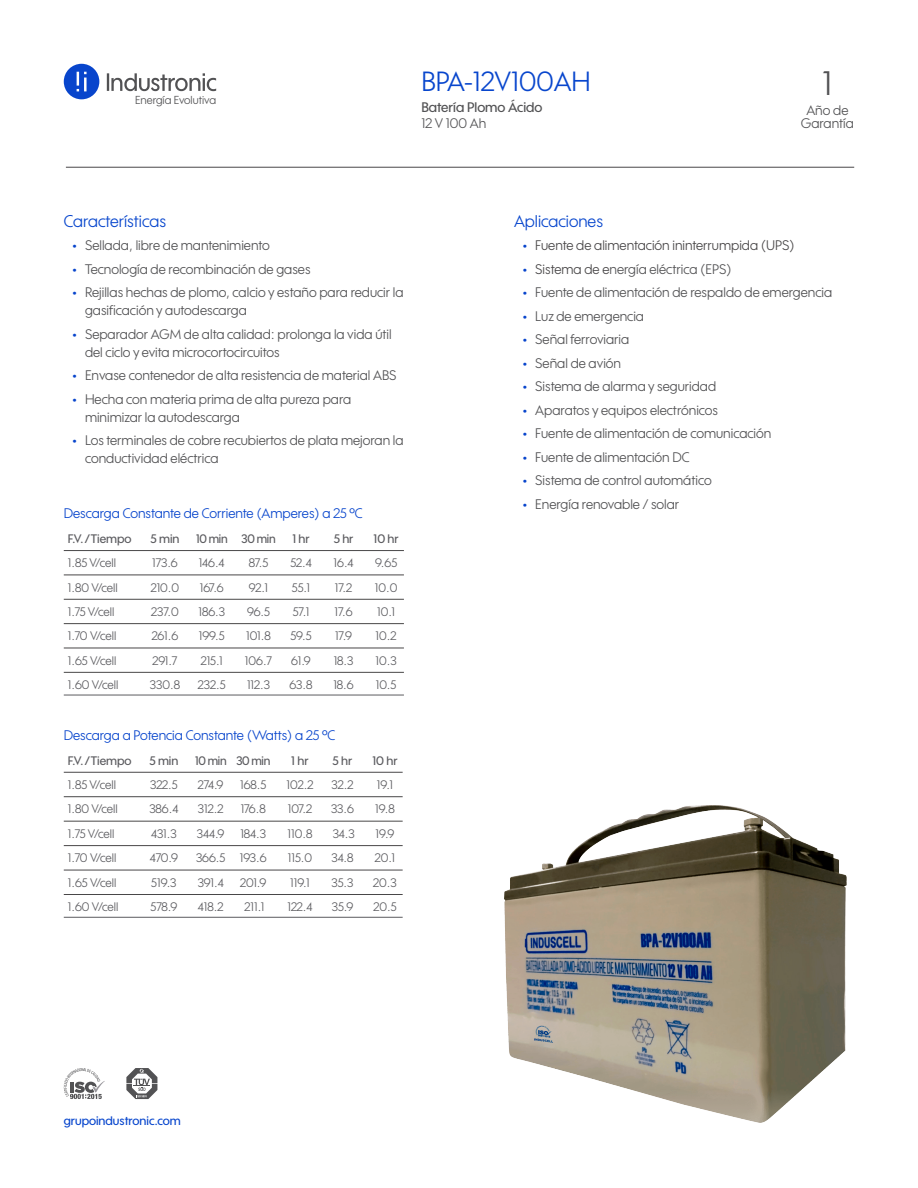
<style>
.page{position:relative;width:918px;height:1188px;background:#fff}
.page>*{position:absolute;margin:0;border:0;box-sizing:border-box;transform-origin:0 0}
.t1{font:33px "Wes FY";color:#525254}
.t2{font:27px "Wes FY";color:#0846cd}
.t3{font:16.5px "Wes FY";color:#0846cd}
.t4{font:13.5px/18px "Wes FY";color:#525254}
.t5{font:13.5px "Wes FY";color:#0845cc}
.t6{font:13.5px "Wes FY";color:#494748}
.t7{font:500 13.5px "Wes FY";color:#525254}
.t8{font:12px/24.5px "Wes FY";color:#5b5b5f}
.t9{font:500 12px "Wes FY";color:#5b5b5f}
.t10{font:500 12px "Wes FY";color:#0846cd}
.t11{font:500 12px "Wes FY";letter-spacing:-.02em;color:#5b5b5f;scale:.95 1}
.t12{font:11.25px "Wes FY";color:#525254}
.s1{font-weight:700;color:#0845cc}
.s2{color:#494748}
</style>
<div class="page">
<hr style="left:66px;top:167px;width:788px;height:1px;background:#494748">
<svg style="left:64px;top:64px;width:35px;height:35px"></svg>
<svg style="left:107px;top:73px;width:109px;height:18px"></svg>
<svg style="left:64px;top:1068px;width:41px;height:31px"></svg>
<svg style="left:126px;top:1068px;width:31px;height:31px"></svg>
<hr style="left:64px;top:695px;width:340px;height:1px;background:#5b5b5f">
<hr style="left:64px;top:917px;width:339px;height:1px;background:#5b5b5f">
<hr style="left:64px;top:575px;width:340px;height:1px;background:#494748">
<hr style="left:64px;top:796px;width:339px;height:1px;background:#494748">
<hr style="left:64px;top:550px;width:340px;height:1px;background:#494748">
<hr style="left:64px;top:772px;width:339px;height:1px;background:#494748">
<hr style="left:64px;top:599px;width:340px;height:1px;background:#494748">
<hr style="left:64px;top:821px;width:339px;height:1px;background:#494748">
<hr style="left:64px;top:623px;width:340px;height:1px;background:#494748">
<hr style="left:64px;top:845px;width:339px;height:1px;background:#494748">
<hr style="left:64px;top:648px;width:340px;height:1px;background:#494748">
<hr style="left:64px;top:870px;width:339px;height:1px;background:#494748">
<hr style="left:64px;top:672px;width:340px;height:1px;background:#494748">
<hr style="left:64px;top:894px;width:339px;height:1px;background:#494748">
<img style="left:505px;top:806px;width:342px;height:316px">
<p class="t12" style="left:135px;top:93px;width:83px">Energía Evolutiva</p>
<h2 class="t2" style="left:421px;top:65px;width:171px">BPA-12V100AH</h2>
<p class="t7" style="left:421px;top:99px;width:123px">Batería Plomo Ácido</p>
<p class="t4" style="left:421px;top:114px;width:66px">12 V 100 Ah</p>
<h1 class="t1" style="left:822px;top:63px;width:11px">1</h1>
<p class="t4" style="left:801px;top:103px;width:55px;line-height:13.5px;text-align:center">Año de<br>Garantía</p>
<p class="t3" style="left:64px;top:210px;width:104px">Características</p>
<p class="t4" style="left:72px;top:236px;width:199px"><span class="s1">•</span> Sellada, libre de mantenimiento</p>
<p class="t4" style="left:72px;top:260px;width:240px"><span class="s1">•</span> Tecnología de recombinación de gases</p>
<p class="t4" style="left:85px;top:283px;width:320px;text-indent:-13px"><span class="s1">•</span> Rejillas hechas de plomo, calcio y estaño para reducir la gasificación y autodescarga</p>
<p class="t4" style="left:85px;top:325px;width:308px;text-indent:-13px"><span class="s1">•</span> Separador AGM de alta calidad: prolonga la vida útil del ciclo y evita microcortocircuitos</p>
<p class="t4" style="left:72px;top:366px;width:326px"><span class="s1">•</span> Envase contenedor de alta resistencia de material ABS</p>
<p class="t4" style="left:85px;top:390px;width:268px;text-indent:-13px"><span class="s1">•</span> Hecha con materia prima de alta pureza para minimizar la autodescarga</p>
<p class="t4" style="left:85px;top:431px;width:320px;text-indent:-13px"><span class="s1">•</span> Los terminales de cobre recubiertos de plata mejoran la conductividad eléctrica</p>
<p class="t5" style="left:64px;top:505px;width:300px">Descarga Constante de Corriente (Amperes) a 25 ºC</p>
<p class="t9" style="left:68px;top:531px;width:65px">F.V./Tiempo</p>
<p class="t8" style="left:68px;top:550px;width:52px">1.85 V/cell<br>1.80 V/cell<br>1.75 V/cell<br>1.70 V/cell<br>1.65 V/cell<br>1.60 V/cell</p>
<p class="t9" style="left:151px;top:531px;width:30px">5 min</p>
<p class="t11" style="left:196px;top:531px;width:85px">10 min 30 min</p>
<p class="t9" style="left:292px;top:531px;width:19px">1 hr</p>
<p class="t9" style="left:334px;top:531px;width:21px">5 hr</p>
<p class="t9" style="left:373px;top:531px;width:27px">10 hr</p>
<p class="t8" style="left:152px;top:550px;width:27px">173.6</p>
<p class="t8" style="left:199px;top:550px;width:27px">146.4</p>
<p class="t8" style="left:249px;top:550px;width:21px">87.5</p>
<p class="t8" style="left:290px;top:550px;width:23px">52.4</p>
<p class="t8" style="left:334px;top:550px;width:22px">16.4</p>
<p class="t8" style="left:375px;top:550px;width:24px">9.65</p>
<p class="t8" style="left:151px;top:575px;width:30px">210.0</p>
<p class="t8" style="left:200px;top:575px;width:26px">167.6</p>
<p class="t8" style="left:249px;top:575px;width:21px">92.1</p>
<p class="t8" style="left:292px;top:575px;width:20px">55.1</p>
<p class="t8" style="left:335px;top:575px;width:19px">17.2</p>
<p class="t8" style="left:375px;top:575px;width:24px">10.0</p>
<p class="t8" style="left:151px;top:599px;width:29px">237.0</p>
<p class="t8" style="left:198px;top:599px;width:28px">186.3</p>
<p class="t8" style="left:247px;top:599px;width:25px">96.5</p>
<p class="t8" style="left:293px;top:599px;width:18px">57.1</p>
<p class="t8" style="left:334px;top:599px;width:20px">17.6</p>
<p class="t8" style="left:377px;top:599px;width:19px">10.1</p>
<p class="t8" style="left:152px;top:624px;width:28px">261.6</p>
<p class="t8" style="left:199px;top:624px;width:27px">199.5</p>
<p class="t8" style="left:246px;top:624px;width:26px">101.8</p>
<p class="t8" style="left:290px;top:624px;width:23px">59.5</p>
<p class="t8" style="left:335px;top:624px;width:19px">17.9</p>
<p class="t8" style="left:376px;top:624px;width:22px">10.2</p>
<p class="t8" style="left:152px;top:648px;width:27px">291.7</p>
<p class="t8" style="left:201px;top:648px;width:24px">215.1</p>
<p class="t8" style="left:245px;top:648px;width:29px">106.7</p>
<p class="t8" style="left:291px;top:648px;width:21px">61.9</p>
<p class="t8" style="left:334px;top:648px;width:21px">18.3</p>
<p class="t8" style="left:376px;top:648px;width:23px">10.3</p>
<p class="t8" style="left:150px;top:672px;width:32px">330.8</p>
<p class="t8" style="left:198px;top:672px;width:29px">232.5</p>
<p class="t8" style="left:247px;top:672px;width:25px">112.3</p>
<p class="t8" style="left:290px;top:672px;width:24px">63.8</p>
<p class="t8" style="left:333px;top:672px;width:22px">18.6</p>
<p class="t8" style="left:376px;top:672px;width:22px">10.5</p>
<p class="t5" style="left:64px;top:727px;width:273px">Descarga a Potencia Constante (Watts) a 25 ºC</p>
<p class="t9" style="left:68px;top:753px;width:65px">F.V./Tiempo</p>
<p class="t8" style="left:68px;top:772px;width:52px">1.85 V/cell<br>1.80 V/cell<br>1.75 V/cell<br>1.70 V/cell<br>1.65 V/cell<br>1.60 V/cell</p>
<p class="t9" style="left:149px;top:753px;width:30px">5 min</p>
<p class="t11" style="left:195px;top:753px;width:81px">10 min 30 min</p>
<p class="t9" style="left:291px;top:753px;width:19px">1 hr</p>
<p class="t9" style="left:333px;top:753px;width:21px">5 hr</p>
<p class="t9" style="left:372px;top:753px;width:27px">10 hr</p>
<p class="t8" style="left:150px;top:772px;width:29px">322.5</p>
<p class="t8" style="left:198px;top:772px;width:27px">274.9</p>
<p class="t8" style="left:240px;top:772px;width:28px">168.5</p>
<p class="t8" style="left:287px;top:772px;width:28px">102.2</p>
<p class="t8" style="left:332px;top:772px;width:23px">32.2</p>
<p class="t8" style="left:377px;top:772px;width:18px">19.1</p>
<p class="t8" style="left:149px;top:797px;width:30px">386.4</p>
<p class="t8" style="left:198px;top:797px;width:27px">312.2</p>
<p class="t8" style="left:241px;top:797px;width:27px">176.8</p>
<p class="t8" style="left:288px;top:797px;width:26px">107.2</p>
<p class="t8" style="left:331px;top:797px;width:24px">33.6</p>
<p class="t8" style="left:375px;top:797px;width:21px">19.8</p>
<p class="t8" style="left:151px;top:821px;width:27px">431.3</p>
<p class="t8" style="left:197px;top:821px;width:29px">344.9</p>
<p class="t8" style="left:240px;top:821px;width:27px">184.3</p>
<p class="t8" style="left:288px;top:821px;width:26px">110.8</p>
<p class="t8" style="left:333px;top:821px;width:24px">34.3</p>
<p class="t8" style="left:376px;top:821px;width:20px">19.9</p>
<p class="t8" style="left:150px;top:845px;width:30px">470.9</p>
<p class="t8" style="left:196px;top:845px;width:72px">366.5 193.6</p>
<p class="t8" style="left:288px;top:845px;width:26px">115.0</p>
<p class="t8" style="left:331px;top:845px;width:24px">34.8</p>
<p class="t8" style="left:375px;top:845px;width:22px">20.1</p>
<p class="t8" style="left:151px;top:870px;width:27px">519.3</p>
<p class="t8" style="left:198px;top:870px;width:28px">391.4</p>
<p class="t8" style="left:240px;top:870px;width:28px">201.9</p>
<p class="t8" style="left:290px;top:870px;width:21px">119.1</p>
<p class="t8" style="left:332px;top:870px;width:23px">35.3</p>
<p class="t8" style="left:373px;top:870px;width:25px">20.3</p>
<p class="t8" style="left:151px;top:894px;width:28px">578.9</p>
<p class="t8" style="left:198px;top:894px;width:27px">418.2</p>
<p class="t8" style="left:244px;top:894px;width:21px">211.1</p>
<p class="t8" style="left:287px;top:894px;width:27px">122.4</p>
<p class="t8" style="left:332px;top:894px;width:23px">35.9</p>
<p class="t8" style="left:373px;top:894px;width:25px">20.5</p>
<p class="t3" style="left:514px;top:210px;width:91px">Aplicaciones</p>
<p class="t6" style="left:523px;top:237px;width:274px"><span class="s1">•</span> Fuente de alimentación ininterrumpida (UPS)</p>
<p class="t4" style="left:523px;top:260px;width:211px"><span class="s1">•</span> <span class="s2">Sistema de e</span>nergía eléctrica (EPS)</p>
<p class="t4" style="left:523px;top:283px;width:311px"><span class="s1">•</span> Fuente de alimentación de respaldo de emergencia</p>
<p class="t4" style="left:523px;top:307px;width:123px"><span class="s1">•</span> Luz de emergencia</p>
<p class="t4" style="left:523px;top:330px;width:108px"><span class="s1">•</span> Señal ferroviaria</p>
<p class="t4" style="left:523px;top:354px;width:100px"><span class="s1">•</span> Señal de avión</p>
<p class="t4" style="left:523px;top:377px;width:195px"><span class="s1">•</span> Sistema de alarma y seguridad</p>
<p class="t4" style="left:523px;top:401px;width:197px"><span class="s1">•</span> Aparatos y equipos electrónicos</p>
<p class="t4" style="left:523px;top:424px;width:250px"><span class="s1">•</span> Fuente de alimentación de comunicación</p>
<p class="t4" style="left:523px;top:448px;width:168px"><span class="s1">•</span> Fuente de alimentación DC</p>
<p class="t4" style="left:523px;top:471px;width:191px"><span class="s1">•</span> Sistema de control automático</p>
<p class="t4" style="left:523px;top:495px;width:158px"><span class="s1">•</span> Energía renovable / solar</p>
<p class="t10" style="left:64px;top:1113px;width:118px">grupoindustronic.com</p>
</div>
